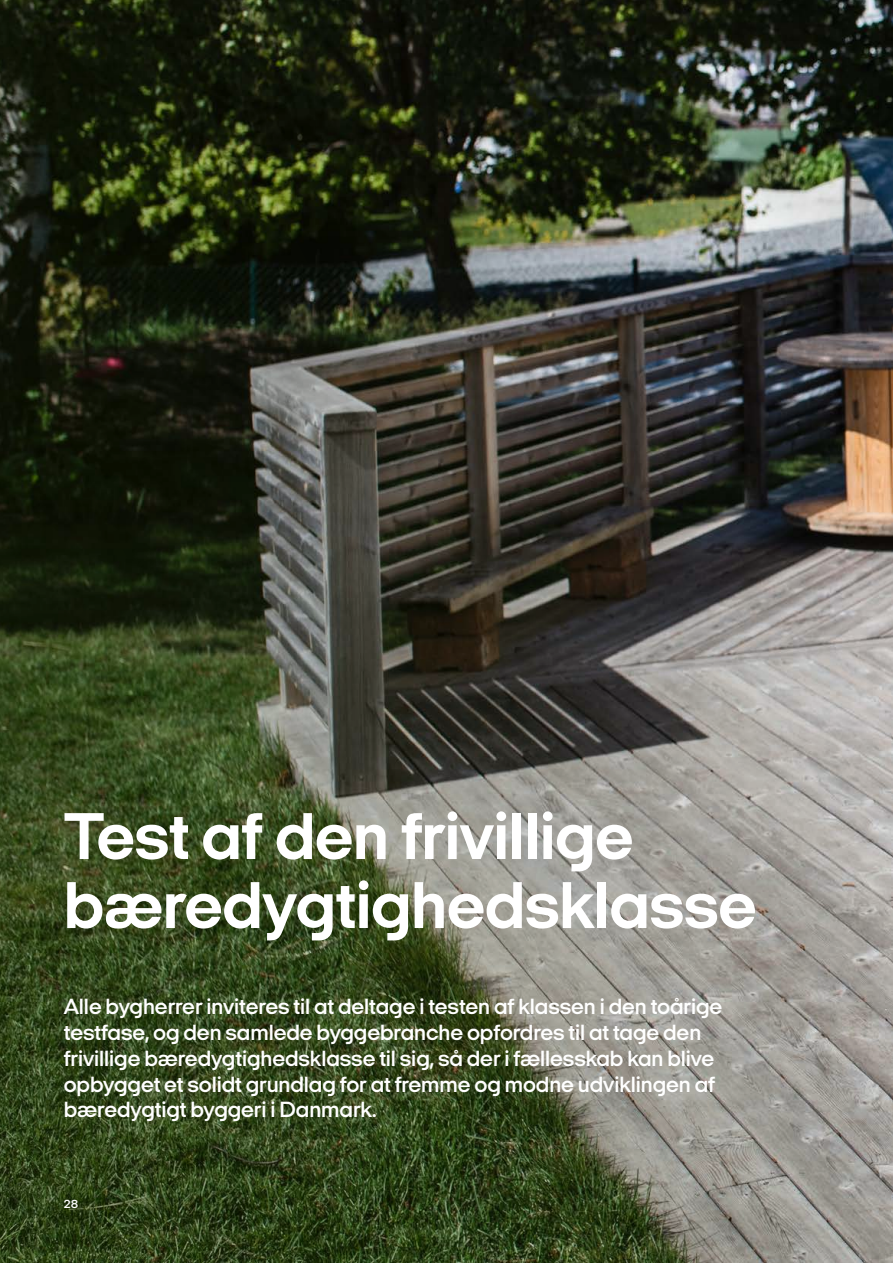
<style>
.page{position:relative;width:893px;height:1263px;background:#fff}
.page>*{position:absolute;margin:0;border:0;box-sizing:border-box;transform-origin:0 0}
.t1{font:700 67.5px/69px "Italian Plate No 2 Expanded";letter-spacing:-.005em;color:#fff}
.t2{font:600 22.5px/25.8px "Italian Plate No 2 Expanded";letter-spacing:-.005em;color:#fff}
.t3{font:600 12px "Italian Plate No 2 Expanded";color:#fff}
</style>
<div class="page">
<img style="left:0;top:0;width:893px;height:1263px">
<h1 class="t1" style="left:64px;top:801px;width:694px">Test af den frivillige bæredygtighedsklasse</h1>
<p class="t2" style="left:64px;top:993px;width:660px">Alle bygherrer inviteres til at deltage i testen af klassen i den toårige testfase, og den samlede byggebranche opfordres til at tage den frivillige bæredygtighedsklasse til sig, så der i fællesskab kan blive opbygget et solidt grundlag for at fremme og modne udviklingen af bæredygtigt byggeri i Danmark.</p>
<p class="t3" style="left:64px;top:1198px;width:16px">28</p>
</div>
